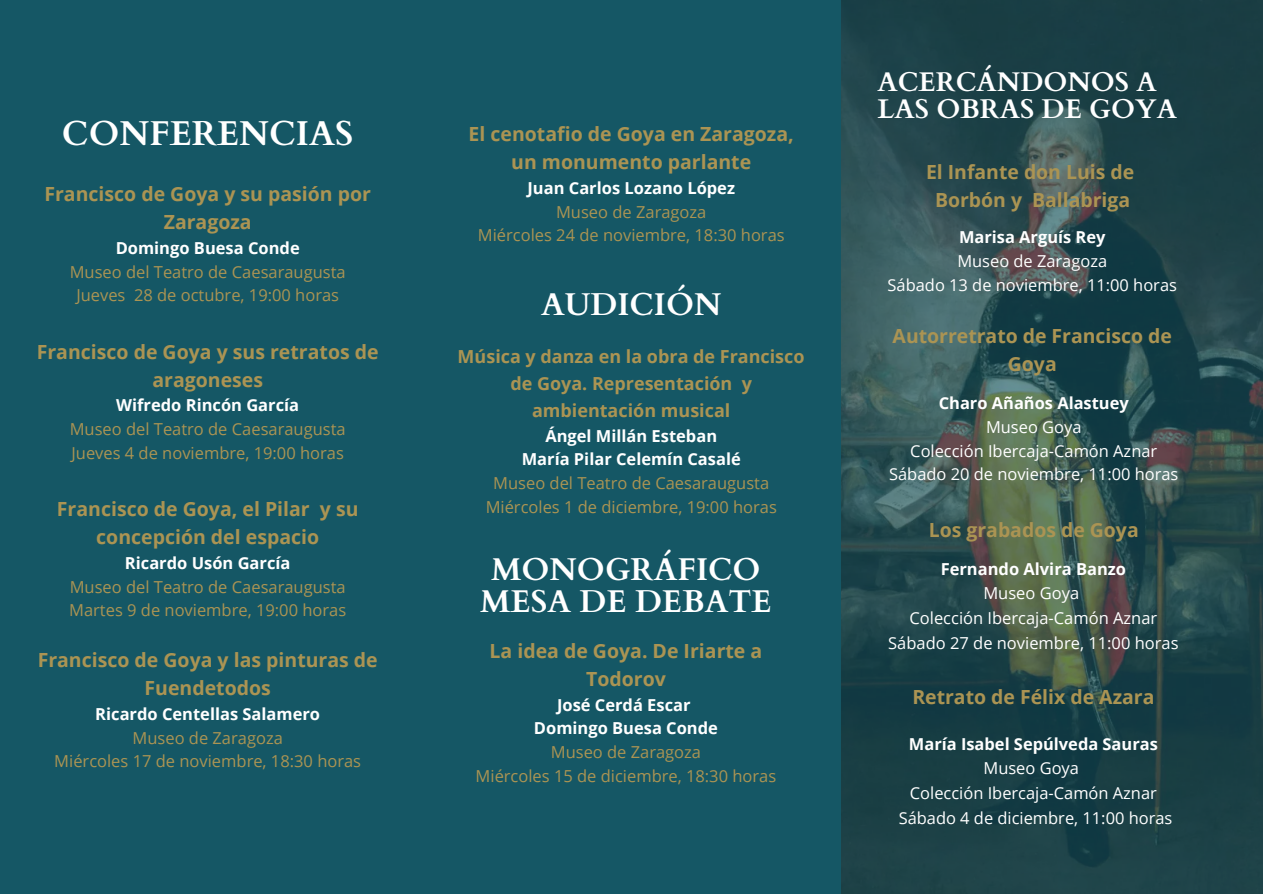
<style>
.page{position:relative;width:1263px;height:894px;background:#fff}
.page>*{position:absolute;margin:0;border:0;box-sizing:border-box;transform-origin:0 0}
.t1{font:700 34.5px "Cardo";color:#fff}
.t2{font:700 31.5px/31.5px "Cardo";color:#fff;text-align:center}
.t3{font:700 27px/27px "Cardo";color:#fff}
.t4{font:700 19.5px/28px "Open Sans";color:#ab9453;text-align:center}
.t5{font:700 18px/27px "Open Sans";color:#ab9453;text-align:center}
.t6{font:16.5px "Open Sans";color:#ab9453}
.t7{font:700 16.5px "Open Sans";color:#fff}
.t8{font:16.5px "Open Sans";color:#fff}
</style>
<div class="page">
<div style="left:0;top:0;width:1263px;height:893px;background:#155765"></div>
<img style="left:841px;top:0;width:422px;height:893px">
<p class="t1" style="left:62px;top:111px;width:293px">CONFERENCIAS</p>
<p class="t4" style="left:44px;top:179px;width:328px">Francisco de Goya y su pasión por<br>Zaragoza</p>
<p class="t7" style="left:116px;top:236px;width:186px">Domingo Buesa Conde</p>
<p class="t6" style="left:70px;top:260px;width:277px">Museo del Teatro de Caesaraugusta</p>
<p class="t6" style="left:76px;top:283px;width:264px">Jueves 28 de octubre, 19:00 horas</p>
<p class="t4" style="left:37px;top:337px;width:343px">Francisco de Goya y sus retratos de aragoneses</p>
<p class="t7" style="left:116px;top:394px;width:184px">Wifredo Rincón García</p>
<p class="t6" style="left:70px;top:417px;width:277px">Museo del Teatro de Caesaraugusta</p>
<p class="t6" style="left:71px;top:441px;width:274px">Jueves 4 de noviembre, 19:00 horas</p>
<p class="t4" style="left:57px;top:494px;width:303px">Francisco de Goya, el Pilar y su concepción del espacio</p>
<p class="t7" style="left:125px;top:551px;width:167px">Ricardo Usón García</p>
<p class="t6" style="left:70px;top:575px;width:277px">Museo del Teatro de Caesaraugusta</p>
<p class="t6" style="left:69px;top:598px;width:279px">Martes 9 de noviembre, 19:00 horas</p>
<p class="t4" style="left:38px;top:645px;width:342px">Francisco de Goya y las pinturas de<br>Fuendetodos</p>
<p class="t7" style="left:95px;top:702px;width:226px">Ricardo Centellas Salamero</p>
<p class="t6" style="left:133px;top:725px;width:152px">Museo de Zaragoza</p>
<p class="t6" style="left:54px;top:749px;width:308px">Miércoles 17 de noviembre, 18:30 horas</p>
<p class="t4" style="left:469px;top:119px;width:327px">El cenotafio de Goya en Zaragoza, un monumento parlante</p>
<p class="t7" style="left:527px;top:176px;width:209px">Juan Carlos Lozano López</p>
<p class="t6" style="left:556px;top:200px;width:152px">Museo de Zaragoza</p>
<p class="t6" style="left:478px;top:223px;width:308px">Miércoles 24 de noviembre, 18:30 horas</p>
<p class="t2" style="left:541px;top:290px;width:182px">AUDICIÓN</p>
<p class="t5" style="left:458px;top:342px;width:348px">Música y danza en la obra de Francisco de Goya. Representación y ambientación musical</p>
<p class="t7" style="left:545px;top:424px;width:173px">Ángel Millán Esteban</p>
<p class="t7" style="left:522px;top:447px;width:221px">María Pilar Celemín Casalé</p>
<p class="t6" style="left:493px;top:471px;width:277px">Museo del Teatro de Caesaraugusta</p>
<p class="t6" style="left:486px;top:495px;width:293px">Miércoles 1 de diciembre, 19:00 horas</p>
<p class="t2" style="left:480px;top:554px;width:293px">MONOGRÁFICO<br>MESA DE DEBATE</p>
<p class="t4" style="left:490px;top:636px;width:274px">La idea de Goya. De Iriarte a<br>Todorov</p>
<p class="t7" style="left:557px;top:693px;width:135px">José Cerdá Escar</p>
<p class="t7" style="left:534px;top:716px;width:186px">Domingo Buesa Conde</p>
<p class="t6" style="left:551px;top:740px;width:152px">Museo de Zaragoza</p>
<p class="t6" style="left:476px;top:763px;width:302px">Miércoles 15 de diciembre, 18:30 horas</p>
<p class="t3" style="left:877px;top:69px;width:301px">ACERCÁNDONOS A<br>LAS OBRAS DE GOYA</p>
<p class="t4" style="left:926px;top:157px;width:210px">El Infante don Luis de</p>
<p class="t4" style="left:935px;top:185px;width:197px">Borbón y Ballabriga</p>
<p class="t7" style="left:959px;top:226px;width:148px">Marisa Arguís Rey</p>
<p class="t8" style="left:957px;top:249px;width:151px">Museo de Zaragoza</p>
<p class="t8" style="left:888px;top:273px;width:291px">Sábado 13 de noviembre, 11:00 horas</p>
<p class="t4" style="left:893px;top:321px;width:281px">Autorretrato de Francisco de<br>Goya</p>
<p class="t7" style="left:939px;top:391px;width:191px">Charo Añaños Alastuey</p>
<p class="t8" style="left:986px;top:415px;width:97px">Museo Goya</p>
<p class="t8" style="left:910px;top:439px;width:248px">Colección Ibercaja-Camón Aznar</p>
<p class="t8" style="left:889px;top:462px;width:291px">Sábado 20 de noviembre, 11:00 horas</p>
<p class="t4" style="left:929px;top:515px;width:211px">Los grabados de Goya</p>
<p class="t7" style="left:941px;top:556px;width:187px">Fernando Alvira Banzo</p>
<p class="t8" style="left:983px;top:581px;width:97px">Museo Goya</p>
<p class="t8" style="left:909px;top:606px;width:249px">Colección Ibercaja-Camón Aznar</p>
<p class="t8" style="left:888px;top:630px;width:292px">Sábado 27 de noviembre, 11:00 horas</p>
<p class="t4" style="left:912px;top:681px;width:244px">Retrato de Félix de Azara</p>
<p class="t7" style="left:909px;top:731px;width:250px">María Isabel Sepúlveda Sauras</p>
<p class="t8" style="left:983px;top:756px;width:97px">Museo Goya</p>
<p class="t8" style="left:910px;top:781px;width:248px">Colección Ibercaja-Camón Aznar</p>
<p class="t8" style="left:899px;top:805px;width:275px">Sábado 4 de diciembre, 11:00 horas</p>
</div>
